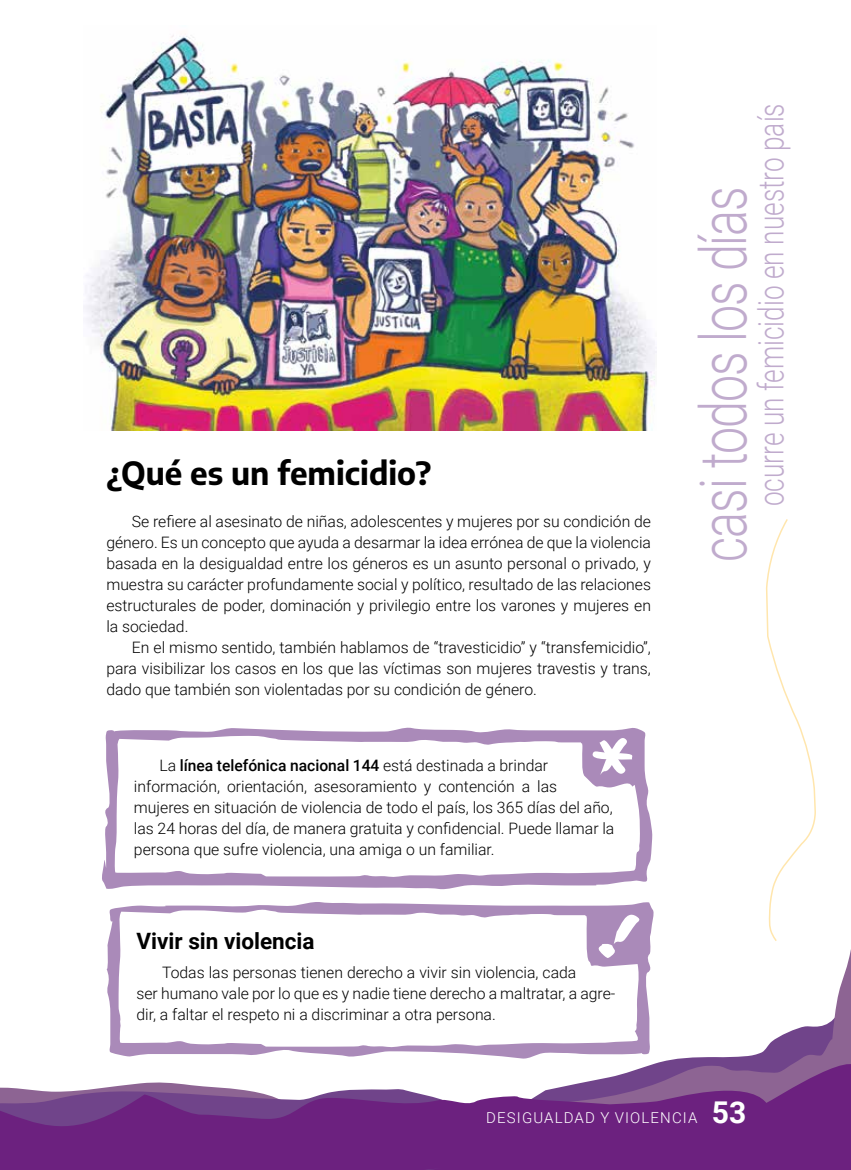
<style>
.page{position:relative;width:851px;height:1170px;background:#fff}
.page>*{position:absolute;margin:0;border:0;box-sizing:border-box;transform-origin:0 0}
.t1{font:300 64.5px "Roboto";color:#c0abcd;scale:.75 1}
.t2{font:300 34.95px "Roboto";color:#c0abcd;scale:.75 1}
.t3{font:700 31.5px "Encode Sans";color:#000}
.t4{font:700 30px "Roboto";color:#fff}
.t5{font:700 22.5px "Roboto";color:#000}
.t6{font:300 15.75px/21px "Roboto";color:#000;text-align:justify}
.t7{font:300 15px "Roboto";letter-spacing:.075em;color:#fff}
.s1{font-weight:500}
</style>
<div class="page">
<svg style="left:782px;top:954px;width:68px;height:81px"></svg>
<svg style="left:460px;top:1035px;width:390px;height:134px;fill:#6c217f"></svg>
<svg style="left:0;top:1082px;width:460px;height:87px;background:#7c408e"></svg>
<img style="left:84px;top:35px;width:572px;height:395px">
<svg style="left:102px;top:727px;width:550px;height:163px;fill:#aa8ab9"></svg>
<svg style="left:114px;top:735px;width:526px;height:142px"></svg>
<svg style="left:591px;top:733px;width:44px;height:45px"></svg>
<svg style="left:106px;top:902px;width:549px;height:157px;fill:#aa8ab9"></svg>
<svg style="left:118px;top:908px;width:522px;height:139px"></svg>
<svg style="left:597px;top:909px;width:43px;height:49px"></svg>
<svg style="left:766px;top:519px;width:50px;height:422px"></svg>
<h3 class="t3" style="left:106px;top:449px;width:326px">¿Qué es un femicidio?</h3>
<p class="t6" style="left:106px;top:510px;width:546px;text-indent:26px">Se refiere al asesinato de niñas, adolescentes y mujeres por su condición de género. Es un concepto que ayuda a desarmar la idea errónea de que la violencia basada en la desigualdad entre los géneros es un asunto personal o privado, y muestra su carácter profundamente social y político, resultado de las relaciones estructurales de poder, dominación y privilegio entre los varones y mujeres en la sociedad.</p>
<p class="t6" style="left:106px;top:636px;width:546px;text-indent:26px">En el mismo sentido, también hablamos de “travesticidio” y “transfemicidio”, para visibilizar los casos en los que las víctimas son mujeres travestis y trans, dado que también son violentadas por su condición de género.</p>
<p class="t6" style="left:134px;top:754px;width:482px;text-align:left;text-indent:26px">La <span class="s1">línea telefónica nacional 144</span> está destinada a brindar información, orientación, asesoramiento y contención a las mujeres en situación de violencia de todo el país, los 365 días del año, las 24 horas del día, de manera gratuita y confidencial. Puede llamar la persona que sufre violencia, una amiga o un familiar.</p>
<h3 class="t5" style="left:136px;top:925px;width:180px">Vivir sin violencia</h3>
<p class="t6" style="left:136px;top:961px;width:480px;text-align:left;text-indent:26px">Todas las personas tienen derecho a vivir sin violencia, cada<br>ser humano vale por lo que es y nadie tiene derecho a maltratar, a agre&shy;dir, a faltar el respeto ni a discriminar a otra persona.</p>
<h1 class="t1" style="left:678px;top:561px;width:502px;rotate:-90deg">casi todos los días</h1>
<h2 class="t2" style="left:746px;top:506px;width:538px;rotate:-90deg">ocurre un femicidio en nuestro país</h2>
<p class="t7" style="left:486px;top:1107px;width:213px">DESIGUALDAD Y VIOLENCIA</p>
<h3 class="t4" style="left:711px;top:1091px;width:36px">53</h3>
</div>
